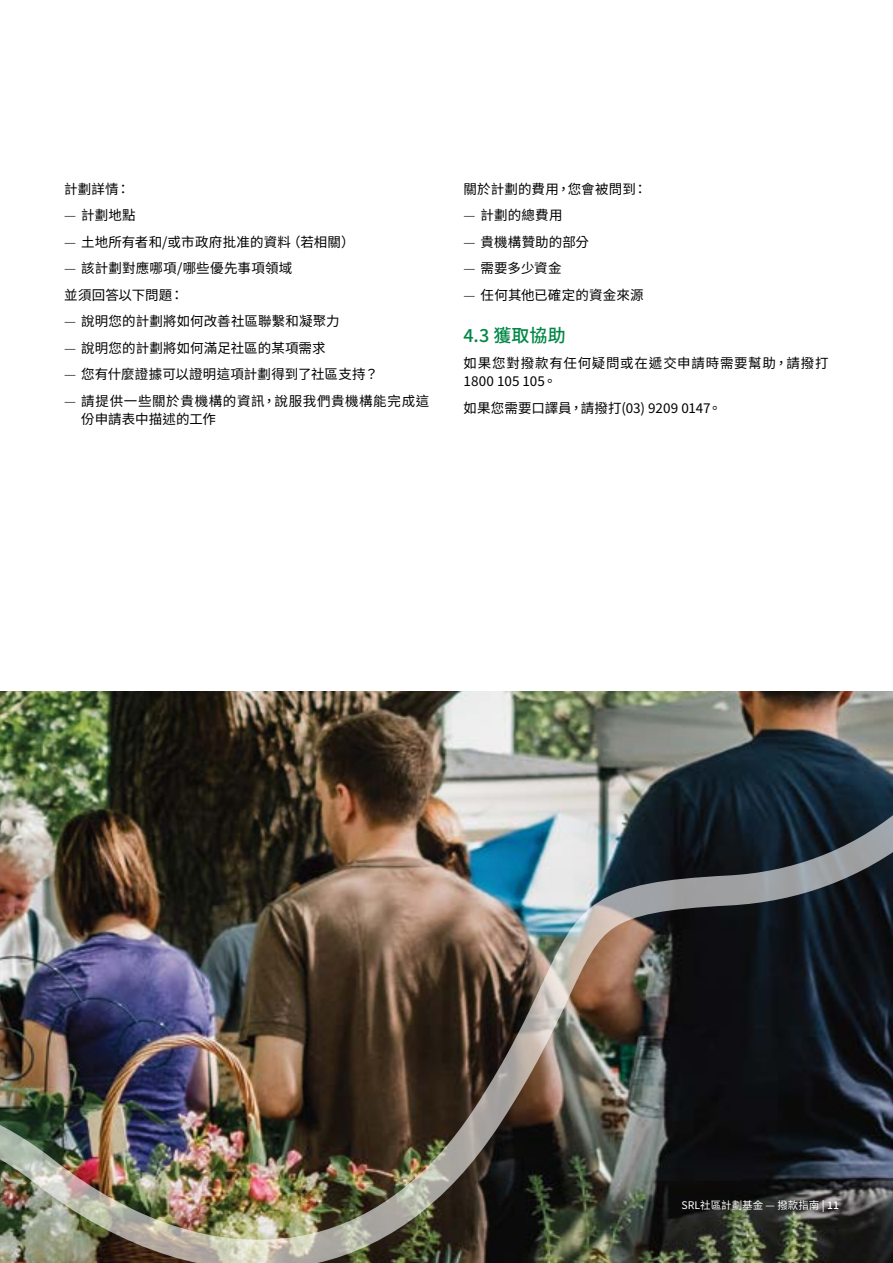
<style>
.page{position:relative;width:893px;height:1263px;background:#fff}
.page>*{position:absolute;margin:0;border:0;box-sizing:border-box;transform-origin:0 0}
.t1{font:500 18px "Noto Sans TC";color:#008745}
.t2{font:13.5px/26.5px "Noto Sans TC";letter-spacing:.01em;color:#000}
.t3{font:13.5px/18px "Noto Sans TC";letter-spacing:.05em;color:#000}
.t4{font:13.5px/18px "Noto Sans TC";letter-spacing:.045em;color:#000}
.t5{font:10.5px "Noto Sans TC";color:#fff}
.s1{font-weight:300}
.s2{font-weight:500}
</style>
<div class="page">
<img style="left:0;top:691px;width:893px;height:572px">
<p class="t2" style="left:64px;top:176px;width:67px">計劃詳情：</p>
<p class="t2" style="left:64px;top:202px;width:73px"><span class="s1">—</span> 計劃地點</p>
<p class="t2" style="left:64px;top:229px;width:292px"><span class="s1">—</span> 土地所有者和/或市政府批准的資料（若相關）</p>
<p class="t2" style="left:64px;top:255px;width:229px"><span class="s1">—</span> 該計劃對應哪項/哪些優先事項領域並須回答以下問題：</p>
<p class="t2" style="left:64px;top:308px;width:277px"><span class="s1">—</span> 說明您的計劃將如何改善社區聯繫和凝聚力</p>
<p class="t2" style="left:64px;top:335px;width:263px"><span class="s1">—</span> 說明您的計劃將如何滿足社區的某項需求</p>
<p class="t2" style="left:64px;top:361px;width:315px"><span class="s1">—</span> 您有什麼證據可以證明這項計劃得到了社區支持？</p>
<p class="t4" style="left:81px;top:392px;width:350px;text-indent:-17px"><span class="s1">—</span> 請提供一些關於貴機構的資訊，說服我們貴機構能完成這份申請表中描述的工作</p>
<p class="t2" style="left:463px;top:176px;width:185px">關於計劃的費用，您會被問到：</p>
<p class="t2" style="left:463px;top:202px;width:101px"><span class="s1">—</span> 計劃的總費用</p>
<p class="t2" style="left:463px;top:229px;width:127px"><span class="s1">—</span> 貴機構贊助的部分</p>
<p class="t2" style="left:463px;top:255px;width:100px"><span class="s1">—</span> 需要多少資金</p>
<p class="t2" style="left:463px;top:282px;width:182px"><span class="s1">—</span> 任何其他已確定的資金來源</p>
<h1 class="t1" style="left:463px;top:325px;width:104px">4.3 獲取協助</h1>
<p class="t3" style="left:463px;top:355px;width:367px">如果您對撥款有任何疑問或在遞交申請時需要幫助，請撥打<br>1800 105 105。</p>
<p class="t2" style="left:463px;top:395px;width:260px">如果您需要口譯員，請撥打(03) 9209 0147。</p>
<p class="t5" style="left:682px;top:1199px;width:159px">SRL社區計劃基金 — 撥款指南 <span class="s2">| 11</span></p>
</div>
